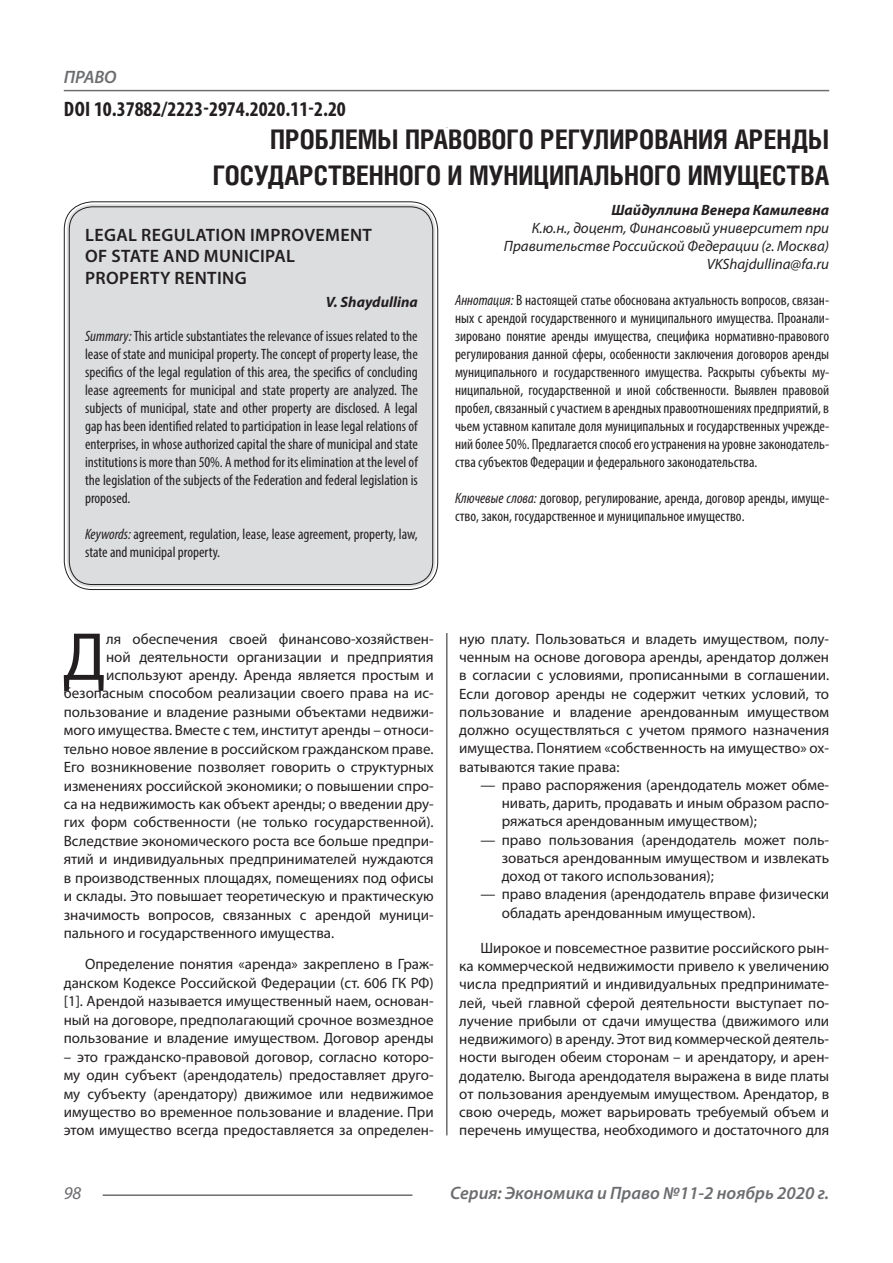
<style>
.page{position:relative;width:893px;height:1263px;background:#fff}
.page>*{position:absolute;margin:0;border:0;box-sizing:border-box;transform-origin:0 0}
.Статья_текст_первый{font:68.4px "Myriad Pro";color:#231f20}
.Статья_название{font:700 27px/36px "Helios Cond C";color:#231f20;text-align:right}
.ДОИ{font:700 condensed 21px "Myriad Pro";color:#231f20}
.Статья_название_англ{font:600 18px "Myriad Pro";letter-spacing:.02em;color:#231f20}
.t1{font:italic 600 18px "Myriad Pro";color:#6c6d70}
.t2{font:italic 18px "Myriad Pro";color:#6c6d70}
.Статья_текст{font:15px/18.3px "Myriad Pro";color:#231f20;text-align:justify}
.Статья_текст_первый-2{font:15px "Myriad Pro";color:#231f20}
.Статья_аннотация_тек{font:condensed 15px/18px "Myriad Pro";color:#231f20;text-align:justify}
.Статья_аннотация_анг{font:condensed 15px/18px "Myriad Pro";color:#231f20;text-align:justify}
.Статья_автор_инфо{font:italic 15px/18px "Myriad Pro";color:#231f20;text-align:right}
.Статья_автор_фио_рус{font:italic 700 15px "Myriad Pro";color:#231f20}
.Статья_автор_англ{font:italic 700 15px "Myriad Pro";color:#231f20}
.s1{font-style:italic}
</style>
<div class="page">
<hr style="left:446px;top:128px;width:1px;height:1007px;background:#231f20">
<hr style="left:103px;top:1194px;width:309px;height:2px;background:#6c6d70">
<hr style="left:64px;top:90px;width:765px;height:1px;background:#6c6d70">
<div style="left:442px;top:128px;width:10px;height:504px;background:#fff"></div>
<div style="left:67px;top:204px;width:368px;height:383px;background:#dcdddf;border-radius:26px"></div>
<p class="t1" style="left:64px;top:66px;width:54px">ПРАВО</p>
<p class="ДОИ" style="left:64px;top:96px;width:283px">DOI 10.37882/2223-2974.2020.11-2.20</p>
<p class="Статья_название" style="left:213px;top:121px;width:618px">ПРОБЛЕМЫ ПРАВОВОГО РЕГУЛИРОВАНИЯ АРЕНДЫ<br>ГОСУДАРСТВЕННОГО И МУНИЦИПАЛЬНОГО ИМУЩЕСТВА</p>
<p class="Статья_автор_фио_рус" style="left:611px;top:200px;width:219px">Шайдуллина Венера Камилевна</p>
<p class="Статья_автор_инфо" style="left:504px;top:218px;width:327px">К.ю.н., доцент, Финансовый университет при<br>Правительстве Российской Федерации (г. Москва)</p>
<p class="Статья_автор_инфо" style="left:707px;top:254px;width:124px">VKShajdullina@fa.ru</p>
<p class="Статья_аннотация_тек" style="left:455px;top:291px;width:376px"><span class="s1">Аннотация:</span> В настоящей статье обоснована актуальность вопросов, связан&shy;ных с арендой государственного и муниципального имущества. Проанали&shy;зировано понятие аренды имущества, специфика нормативно-правового регулирования данной сферы, особенности заключения договоров аренды муниципального и государственного имущества. Раскрыты субъекты му&shy;ниципальной, государственной и иной собственности. Выявлен правовой пробел, связанный с участием в арендных правоотношениях предприятий, в чьем уставном капитале доля муниципальных и государственных учрежде&shy;ний более 50%. Предлагается способ его устранения на уровне законодатель&shy;ства субъектов Федерации и федерального законодательства.</p>
<p class="Статья_аннотация_тек" style="left:455px;top:489px;width:376px"><span class="s1">Ключевые слова:</span> договор, регулирование, аренда, договор аренды, имуще&shy;ство, закон, государственное и муниципальное имущество.</p>
<p class="Статья_название_англ" style="left:85px;top:223px;width:288px">LEGAL REGULATION IMPROVEMENT</p>
<p class="Статья_название_англ" style="left:85px;top:245px;width:211px">OF STATE AND MUNICIPAL</p>
<p class="Статья_название_англ" style="left:85px;top:266px;width:163px">PROPERTY RENTING</p>
<p class="Статья_автор_англ" style="left:326px;top:292px;width:94px">V. Shaydullina</p>
<p class="Статья_аннотация_анг" style="left:85px;top:327px;width:334px"><span class="s1">Summary:</span> This article substantiates the relevance of issues related to the lease of state and municipal property. The concept of property lease, the specifics of the legal regulation of this area, the specifics of concluding lease agreements for municipal and state property are analyzed. The subjects of municipal, state and other property are disclosed. A legal gap has been identified related to participation in lease legal relations of enterprises, in whose authorized capital the share of municipal and state institutions is more than 50%. A method for its elimination at the level of the legislation of the subjects of the Federation and federal legislation is proposed.</p>
<p class="Статья_аннотация_анг" style="left:85px;top:525px;width:334px"><span class="s1">Keywords:</span> agreement, regulation, lease, lease agreement, property, law, state and municipal property.</p>
<p class="Статья_текст_первый" style="left:63px;top:615px;width:45px">Д</p>
<p class="Статья_текст_первый-2" style="left:106px;top:629px;width:329px">ля обеспечения своей финансово-хозяйствен-</p>
<p class="Статья_текст_первый-2" style="left:106px;top:647px;width:329px">ной деятельности организации и предприятия</p>
<p class="Статья_текст_первый-2" style="left:106px;top:665px;width:329px">используют аренду. Аренда является простым и</p>
<p class="Статья_текст_первый-2" style="left:64px;top:684px;width:371px">безопасным способом реализации своего права на ис-</p>
<p class="Статья_текст_первый-2" style="left:64px;top:702px;width:371px">пользование и владение разными объектами недвижи-</p>
<p class="Статья_текст_первый-2" style="left:64px;top:721px;width:371px">мого имущества. Вместе с тем, институт аренды – относи-</p>
<p class="Статья_текст_первый-2" style="left:64px;top:739px;width:371px">тельно новое явление в российском гражданском праве.</p>
<p class="Статья_текст_первый-2" style="left:64px;top:758px;width:371px">Его возникновение позволяет говорить о структурных</p>
<p class="Статья_текст_первый-2" style="left:64px;top:776px;width:371px">изменениях российской экономики; о повышении спро-</p>
<p class="Статья_текст_первый-2" style="left:64px;top:795px;width:371px">са на недвижимость как объект аренды; о введении дру-</p>
<p class="Статья_текст_первый-2" style="left:64px;top:813px;width:371px">гих форм собственности (не только государственной).</p>
<p class="Статья_текст_первый-2" style="left:64px;top:832px;width:371px">Вследствие экономического роста все больше предпри-</p>
<p class="Статья_текст_первый-2" style="left:64px;top:850px;width:371px">ятий и индивидуальных предпринимателей нуждаются</p>
<p class="Статья_текст_первый-2" style="left:64px;top:868px;width:371px">в производственных площадях, помещениях под офисы</p>
<p class="Статья_текст_первый-2" style="left:64px;top:887px;width:371px">и склады. Это повышает теоретическую и практическую</p>
<p class="Статья_текст_первый-2" style="left:64px;top:905px;width:371px">значимость вопросов, связанных с арендой муници-</p>
<p class="Статья_текст_первый-2" style="left:64px;top:924px;width:272px">пального и государственного имущества.</p>
<p class="Статья_текст" style="left:64px;top:955px;width:371px;text-indent:21px">Определение понятия «аренда» закреплено в Граж&shy;данском Кодексе Российской Федерации (ст. 606 ГК РФ) [1]. Арендой называется имущественный наем, основан&shy;ный на договоре, предполагающий срочное возмездное пользование и владение имуществом. Договор аренды</p>
<p class="Статья_текст" style="left:64px;top:1047px;width:371px">– это гражданско-правовой договор, согласно которо&shy;му один субъект (арендодатель) предоставляет друго&shy;му субъекту (арендатору) движимое или недвижимое имущество во временное пользование и владение. При этом имущество всегда предоставляется за определен-</p>
<p class="Статья_текст" style="left:459px;top:629px;width:371px">ную плату. Пользоваться и владеть имуществом, полу&shy;ченным на основе договора аренды, арендатор должен в согласии с условиями, прописанными в соглашении.<br>Если договор аренды не содержит четких условий, то пользование и владение арендованным имуществом должно осуществляться с учетом прямого назначения имущества. Понятием «собственность на имущество» ох&shy;ватываются такие права:</p>
<p class="Статья_текст" style="left:502px;top:775px;width:329px;text-indent:-21px">— право распоряжения (арендодатель может обме&shy;нивать, дарить, продавать и иным образом распо&shy;ряжаться арендованным имуществом);</p>
<p class="Статья_текст" style="left:502px;top:830px;width:329px;text-indent:-21px">— право пользования (арендодатель может поль&shy;зоваться арендованным имуществом и извлекать доход от такого использования);</p>
<p class="Статья_текст" style="left:502px;top:885px;width:329px;text-indent:-21px">— право владения (арендодатель вправе физически обладать арендованным имуществом).</p>
<p class="Статья_текст" style="left:459px;top:938px;width:371px;text-indent:21px">Широкое и повсеместное развитие российского рын&shy;ка коммерческой недвижимости привело к увеличению числа предприятий и индивидуальных предпринимате&shy;лей, чьей главной сферой деятельности выступает по&shy;лучение прибыли от сдачи имущества (движимого или недвижимого) в аренду. Этот вид коммерческой деятель&shy;ности выгоден обеим сторонам – и арендатору, и арен&shy;додателю. Выгода арендодателя выражена в виде платы от пользования арендуемым имуществом. Арендатор, в свою очередь, может варьировать требуемый объем и перечень имущества, необходимого и достаточного для</p>
<p class="t2" style="left:64px;top:1182px;width:19px">98</p>
<p class="t1" style="left:450px;top:1182px;width:381px">Серия: Экономика и Право №11-2 ноябрь 2020 г.</p>
</div>
